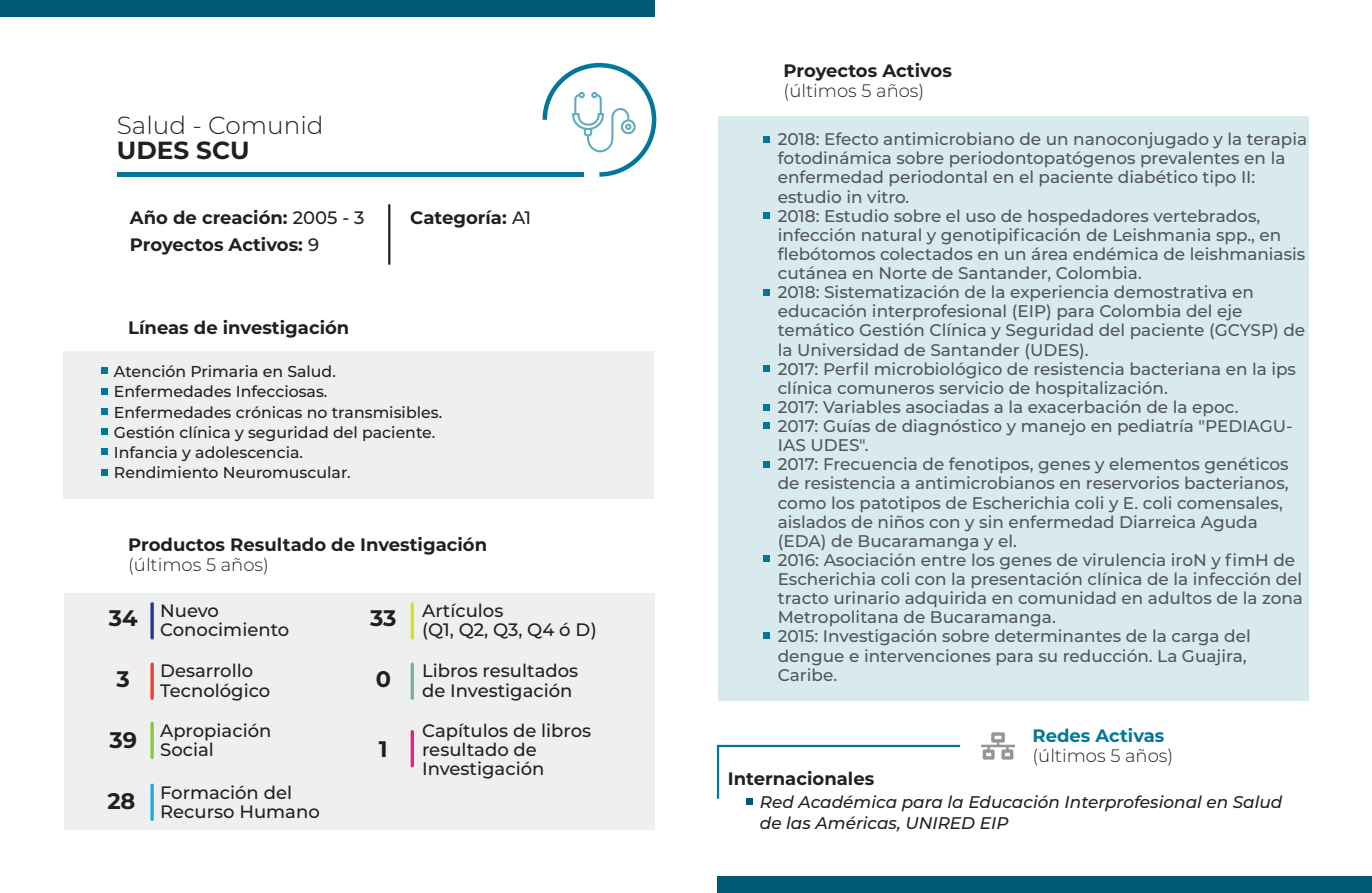
<style>
.page{position:relative;width:1372px;height:893px;background:#fff}
.page>*{position:absolute;margin:0;border:0;box-sizing:border-box;transform-origin:0 0}
.t1{font:300 24.75px "Montserrat";color:#231f20}
.t2{font:700 24.75px "Montserrat";color:#231f20}
.t3{font:700 22.5px "Montserrat";color:#231f20}
.t4{font:500 18px/19.1px "Montserrat";color:#231f20}
.t5{font:700 18px/26.6px "Montserrat";color:#231f20}
.t6{font:300 18px "Montserrat";color:#231f20}
.t7{font:700 18px "Montserrat";color:#02779a}
.t8{font:500 16.88px/19.1px "Montserrat";color:#535557}
.t9{font:italic 500 16.88px/21.2px "Montserrat";color:#231f20}
.t10{font:500 15.75px/20.2px "Montserrat";color:#231f20}
.s1{font-weight:500}
</style>
<div class="page">
<div style="left:64px;top:351px;width:590px;height:147px;background:#eeefef"></div>
<div style="left:117px;top:172px;width:466px;height:5px;background:#02779a"></div>
<hr style="left:388px;top:205px;width:2px;height:59px;background:#231f20">
<div style="left:64px;top:593px;width:590px;height:236px;background:#eeefef"></div>
<svg style="left:150px;top:604px;width:4px;height:34px"></svg>
<svg style="left:150px;top:664px;width:4px;height:34px"></svg>
<svg style="left:150px;top:723px;width:4px;height:34px"></svg>
<svg style="left:410px;top:604px;width:4px;height:34px"></svg>
<svg style="left:410px;top:664px;width:4px;height:34px"></svg>
<svg style="left:410px;top:731px;width:4px;height:35px"></svg>
<svg style="left:150px;top:785px;width:4px;height:34px"></svg>
<div style="left:718px;top:876px;width:653px;height:17px;background:#015975"></div>
<div style="left:0;top:0;width:654px;height:17px;background:#015975"></div>
<div style="left:101px;top:367px;width:6px;height:7px;background:#02779a"></div>
<svg style="left:101px;top:388px;width:6px;height:6px"></svg>
<div style="left:101px;top:408px;width:6px;height:7px;background:#02779a"></div>
<div style="left:101px;top:428px;width:6px;height:7px;background:#02779a"></div>
<div style="left:101px;top:448px;width:6px;height:7px;background:#02779a"></div>
<svg style="left:101px;top:469px;width:6px;height:6px"></svg>
<div style="left:718px;top:117px;width:589px;height:584px;background:#d9eaef"></div>
<div style="left:763px;top:137px;width:7px;height:6px;background:#02779a"></div>
<div style="left:763px;top:212px;width:7px;height:7px;background:#02779a"></div>
<div style="left:763px;top:289px;width:7px;height:6px;background:#02779a"></div>
<div style="left:763px;top:366px;width:7px;height:6px;background:#02779a"></div>
<div style="left:763px;top:404px;width:7px;height:7px;background:#02779a"></div>
<div style="left:763px;top:422px;width:7px;height:6px;background:#02779a"></div>
<div style="left:763px;top:461px;width:7px;height:6px;background:#02779a"></div>
<div style="left:763px;top:556px;width:7px;height:6px;background:#02779a"></div>
<div style="left:763px;top:632px;width:7px;height:7px;background:#02779a"></div>
<svg style="left:981px;top:732px;width:34px;height:28px"></svg>
<svg style="left:716px;top:744px;width:245px;height:61px"></svg>
<svg style="left:542px;top:63px;width:114px;height:114px"></svg>
<h1 class="t1" style="left:117px;top:109px;width:208px">Salud - Comunid</h1>
<h1 class="t2" style="left:117px;top:132px;width:134px">UDES SCU</h1>
<p class="t5" style="left:130px;top:204px;width:236px">Año de creación: <span class="s1">2005 - 3<br></span>Proyectos Activos: <span class="s1">9</span></p>
<p class="t5" style="left:410px;top:204px;width:122px">Categoría: <span class="s1">A1</span></p>
<p class="t5" style="left:128px;top:313px;width:223px">Líneas de investigación</p>
<p class="t10" style="left:114px;top:361px;width:330px">Atención Primaria en Salud.<br>Enfermedades Infecciosas.<br>Enfermedades crónicas no transmisibles.<br>Gestión clínica y seguridad del paciente.<br>Infancia y adolescencia.<br>Rendimiento Neuromuscular.</p>
<p class="t5" style="left:128px;top:530px;width:360px">Productos Resultado de Investigación</p>
<p class="t6" style="left:128px;top:552px;width:142px">(últimos 5 años)</p>
<p class="t4" style="left:160px;top:600px;width:130px">Nuevo<br>Conocimiento</p>
<p class="t4" style="left:160px;top:661px;width:112px">Desarrollo<br>Tecnológico</p>
<p class="t4" style="left:160px;top:720px;width:113px">Apropiación<br>Social</p>
<p class="t4" style="left:160px;top:782px;width:161px">Formación del<br>Recurso Humano</p>
<p class="t4" style="left:422px;top:600px;width:176px">Artículos<br>(Q1, Q2, Q3, Q4 ó D)</p>
<p class="t4" style="left:422px;top:661px;width:158px">Libros resultados de Investigación</p>
<p class="t4" style="left:422px;top:720px;width:170px">Capítulos de libros resultado de<br>Investigación</p>
<h2 class="t3" style="left:109px;top:602px;width:30px">34</h2>
<h2 class="t3" style="left:370px;top:602px;width:28px">33</h2>
<h2 class="t3" style="left:376px;top:663px;width:17px">0</h2>
<h2 class="t3" style="left:117px;top:663px;width:15px">3</h2>
<h2 class="t3" style="left:109px;top:724px;width:29px">39</h2>
<h2 class="t3" style="left:379px;top:732px;width:10px">1</h2>
<h2 class="t3" style="left:107px;top:785px;width:30px">28</h2>
<p class="t5" style="left:783px;top:57px;width:170px">Proyectos Activos</p>
<p class="t6" style="left:783px;top:79px;width:142px">(últimos 5 años)</p>
<p class="t8" style="left:777px;top:129px;width:531px">2018: Efecto antimicrobiano de un nanoconjugado y la terapia fotodinámica sobre periodontopatógenos prevalentes en la enfermedad periodontal en el paciente diabético tipo II: estudio in vitro.<br>2018: Estudio sobre el uso de hospedadores vertebrados, infección natural y genotipificación de Leishmania spp., en flebótomos colectados en un área endémica de leishmaniasis cutánea en Norte de Santander, Colombia.<br>2018: Sistematización de la experiencia demostrativa en educación interprofesional (EIP) para Colombia del eje temático Gestión Clínica y Seguridad del paciente (GCYSP) de la Universidad de Santander (UDES).<br>2017: Perfil microbiológico de resistencia bacteriana en la ips clínica comuneros servicio de hospitalización.<br>2017: Variables asociadas a la exacerbación de la epoc.<br>2017: Guías de diagnóstico y manejo en pediatría "PEDIAGU-IAS UDES".<br>2017: Frecuencia de fenotipos, genes y elementos genéticos de resistencia a antimicrobianos en reservorios bacterianos, como los patotipos de Escherichia coli y E. coli comensales, aislados de niños con y sin enfermedad Diarreica Aguda (EDA) de Bucaramanga y el.<br>2016: Asociación entre los genes de virulencia iroN y fimH de Escherichia coli con la presentación clínica de la infección del tracto urinario adquirida en comunidad en adultos de la zona Metropolitana de Bucaramanga.<br>2015: Investigación sobre determinantes de la carga del dengue e intervenciones para su reducción. La Guajira, Caribe.</p>
<p class="t7" style="left:1032px;top:722px;width:133px">Redes Activas</p>
<p class="t6" style="left:1032px;top:743px;width:142px">(últimos 5 años)</p>
<p class="t5" style="left:728px;top:764px;width:148px">Internacionales</p>
<p class="t9" style="left:759px;top:791px;width:524px">Red Académica para la Educación Interprofesional en Salud de las Américas, UNIRED EIP</p>
</div>
